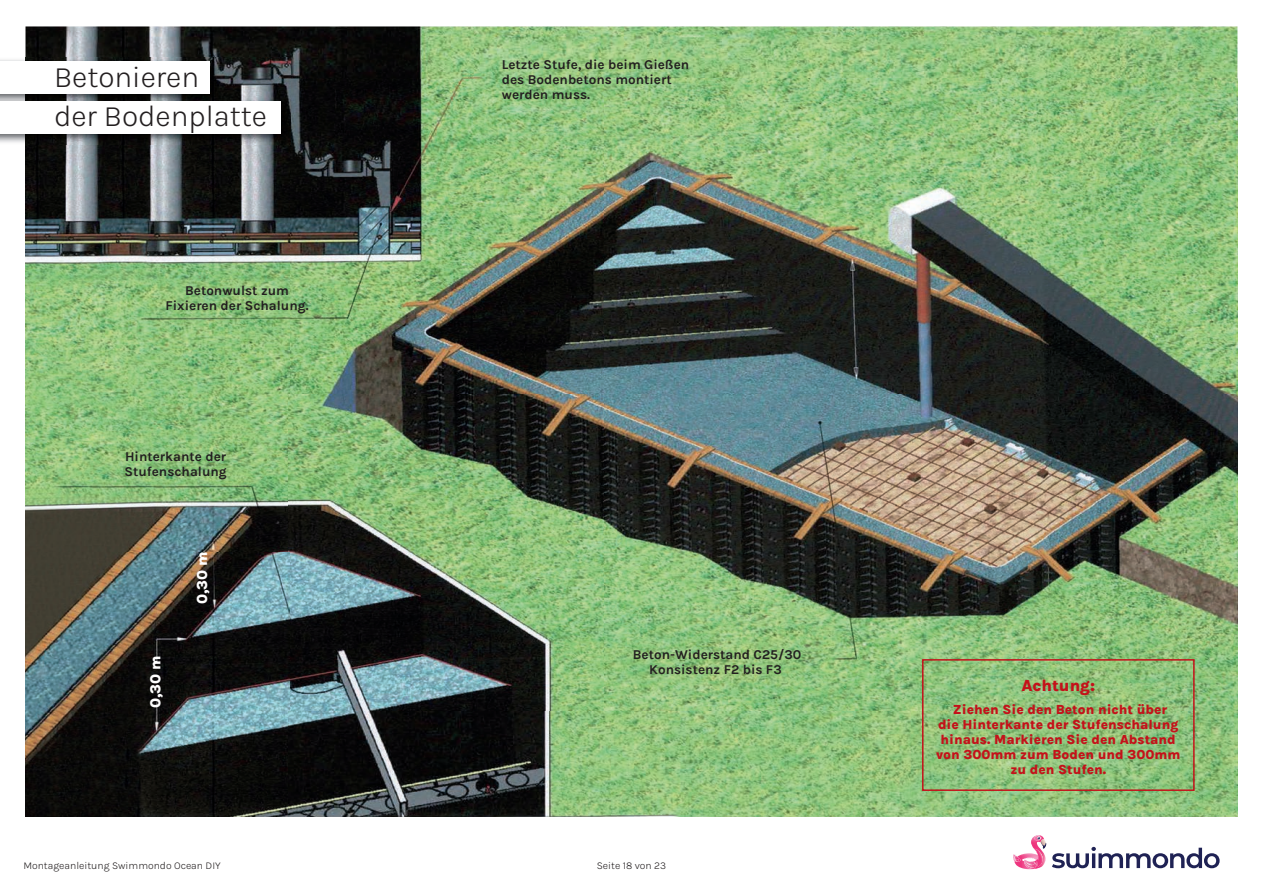
<style>
.page{position:relative;width:1263px;height:893px;background:#fff}
.page>*{position:absolute;margin:0;border:0;box-sizing:border-box;transform-origin:0 0}
.t1{font:300 30px/39px "Karla";color:#231f20}
.t2{font:800 16.5px "Karla";color:#c4121a}
.t3{font:800 15px "Karla";color:#fff}
.t4{font:700 13.5px/15px "Karla";color:#231f20;text-align:center}
.t5{font:800 13.5px/15px "Karla";color:#c4121a;text-align:center}
.t6{font:300 10.5px "Karla";color:#231f20}
</style>
<div class="page">
<svg style="left:1013px;top:835px;width:206px;height:34px"></svg>
<img style="left:26px;top:26px;width:1211px;height:53px">
<img style="left:289px;top:79px;width:948px;height:737px">
<img style="left:26px;top:144px;width:263px;height:672px">
<img style="left:0;top:57px;width:291px;height:87px">
<div style="left:0;top:101px;width:281px;height:33px;background:#fff"></div>
<div style="left:0;top:61px;width:209px;height:33px;background:#fff"></div>
<div style="left:922px;top:659px;width:272px;height:132px;border:2px solid #c4121a"></div>
<h1 class="t1" style="left:54px;top:57px;width:214px">Betonieren<br>der Bodenplatte</h1>
<p class="t4" style="left:165px;top:283px;width:145px">Betonwulst zum<br>Fixieren der Schalung.</p>
<p class="t4" style="left:124px;top:448px;width:104px;text-align:left">Hinterkante der<br>Stufenschalung</p>
<p class="t3" style="left:146px;top:708px;width:54px;rotate:-90deg">0,30 m</p>
<p class="t3" style="left:193px;top:604px;width:54px;rotate:-90deg">0,30 m</p>
<p class="t4" style="left:502px;top:56px;width:189px;text-align:left">Letzte Stufe, die beim Gießen des Bodenbetons montiert werden muss.</p>
<p class="t4" style="left:633px;top:646px;width:170px">Beton-Widerstand C25/30<br>Konsistenz F2 bis F3</p>
<p class="t6" style="left:23px;top:858px;width:199px">Montageanleitung Swimmondo Ocean DIY</p>
<p class="t6" style="left:597px;top:858px;width:71px">Seite 18 von 23</p>
<p class="t2" style="left:1021px;top:675px;width:75px">Achtung:</p>
<p class="t5" style="left:936px;top:701px;width:246px">Ziehen Sie den Beton nicht über<br>die Hinterkante der Stufenschalung hinaus. Markieren Sie den Abstand von 300mm zum Boden und 300mm zu den Stufen.</p>
</div>
